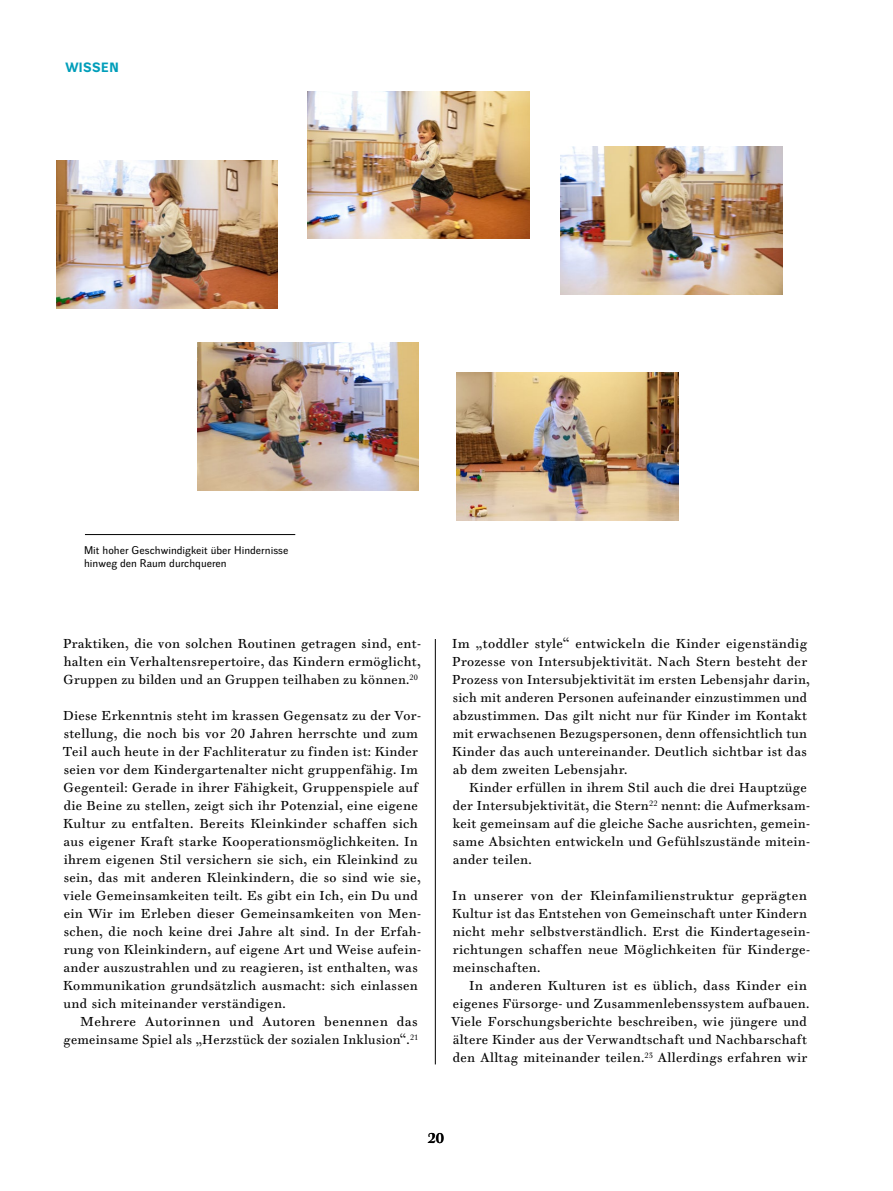
<style>
.page{position:relative;width:893px;height:1191px;background:#fff}
.page>*{position:absolute;margin:0;border:0;box-sizing:border-box;transform-origin:0 0}
.Page{font:700 13.5px "Walbaum 10 Pro";color:#000}
.Fließtext___2sp{font:13.05px/18px "Walbaum 10 Pro";letter-spacing:.025em;color:#000}
.Fließtext___2sp_Einz{font:13.05px/18px "Walbaum 10 Pro";letter-spacing:.025em;color:#000}
.t1{font:700 13.05px "Walbaum Grotesk Text";letter-spacing:.05em;color:#009eba}
.Marginal__sw{font:10.8px/13.5px "Walbaum Grotesk Text";color:#000}
.s1{font-size:12.45px}
.s2{font-size:12.6px}
</style>
<div class="page">
<hr style="left:435px;top:639px;width:1px;height:425px;background:#000">
<img style="left:308px;top:91px;width:222px;height:148px">
<img style="left:197px;top:343px;width:222px;height:147px">
<img style="left:456px;top:372px;width:222px;height:148px">
<img style="left:561px;top:147px;width:222px;height:148px">
<img style="left:56px;top:161px;width:222px;height:148px">
<hr style="left:85px;top:534px;width:210px;height:1px;background:#000">
<p class="t1" style="left:65px;top:60px;width:55px">WISSEN</p>
<p class="Marginal__sw" style="left:84px;top:544px;width:206px">Mit hoher Geschwindigkeit über Hindernisse hinweg den Raum durchqueren</p>
<p class="Fließtext___2sp" style="left:63px;top:635px;width:359px;text-align:justify"><span class="s1">P</span>raktiken, die von solchen <span class="s1">R</span>outinen getragen sind, ent&shy;halten ein <span class="s1">V</span>erhaltensrepertoire, das <span class="s1">K</span>indern ermöglicht, <span class="s1">G</span>ruppen zu bilden und an <span class="s1">G</span>ruppen teilhaben zu können.<sup>20</sup></p>
<p class="Fließtext___2sp" style="left:63px;top:707px;width:360px"><span class="s1">D</span>iese <span class="s1">E</span>rkenntnis steht im krassen <span class="s1">G</span>egensatz zu der <span class="s1">V</span>or&shy;stellung, die noch bis vor <span class="s2">20</span> <span class="s1">J</span>ahren herrschte und zum <span class="s1">T</span>eil auch heute in der <span class="s1">F</span>achliteratur zu finden ist: <span class="s1">K</span>inder seien vor dem <span class="s1">K</span>indergartenalter nicht gruppenfähig. <span class="s1">I</span>m <span class="s1">G</span>egenteil: <span class="s1">G</span>erade in ihrer <span class="s1">F</span>ähigkeit, <span class="s1">G</span>ruppenspiele auf die <span class="s1">B</span>eine zu stellen, zeigt sich ihr <span class="s1">P</span>otenzial, eine eigene <span class="s1">K</span>ultur zu entfalten. <span class="s1">B</span>ereits <span class="s1">K</span>leinkinder schaffen sich aus eigener <span class="s1">K</span>raft starke <span class="s1">K</span>ooperationsmöglichkeiten. <span class="s1">I</span>n ihrem eigenen <span class="s1">S</span>til versichern sie sich, ein <span class="s1">K</span>leinkind zu sein, das mit anderen <span class="s1">K</span>leinkindern, die so sind wie sie, viele <span class="s1">G</span>emeinsamkeiten teilt. <span class="s1">E</span>s gibt ein <span class="s1">I</span>ch, ein <span class="s1">D</span>u und ein <span class="s1">W</span>ir im <span class="s1">E</span>rleben dieser <span class="s1">G</span>emeinsamkeiten von <span class="s1">M</span>en&shy;schen, die noch keine drei <span class="s1">J</span>ahre alt sind. <span class="s1">I</span>n der <span class="s1">E</span>rfah&shy;rung von <span class="s1">K</span>leinkindern, auf eigene <span class="s1">A</span>rt und <span class="s1">W</span>eise aufein&shy;ander auszustrahlen und zu reagieren, ist enthalten, was <span class="s1">K</span>ommunikation grundsätzlich ausmacht: sich einlassen und sich miteinander verständigen.</p>
<p class="Fließtext___2sp_Einz" style="left:64px;top:1013px;width:356px;text-align:right"><span class="s1">M</span>ehrere <span class="s1">A</span>utorinnen und <span class="s1">A</span>utoren benennen das gemeinsame <span class="s1">S</span>piel als „<span class="s1">H</span>erzstück der sozialen <span class="s1">I</span>nklusion“.<sup>21</sup></p>
<p class="Fließtext___2sp" style="left:452px;top:635px;width:359px"><span class="s1">I</span>m „toddler style“ entwickeln die <span class="s1">K</span>inder eigenständig <span class="s1">P</span>rozesse von <span class="s1">I</span>ntersubjektivität. <span class="s1">N</span>ach <span class="s1">S</span>tern besteht der <span class="s1">P</span>rozess von <span class="s1">I</span>ntersubjektivität im ersten <span class="s1">L</span>ebensjahr darin, sich mit anderen <span class="s1">P</span>ersonen aufeinander einzustimmen und abzustimmen. <span class="s1">D</span>as gilt nicht nur für <span class="s1">K</span>inder im <span class="s1">K</span>ontakt mit erwachsenen <span class="s1">B</span>ezugspersonen, denn offensichtlich tun <span class="s1">K</span>inder das auch untereinander. <span class="s1">D</span>eutlich sichtbar ist das ab dem zweiten <span class="s1">L</span>ebensjahr.</p>
<p class="Fließtext___2sp_Einz" style="left:453px;top:779px;width:359px;text-indent:17px"><span class="s1">K</span>inder erfüllen in ihrem <span class="s1">S</span>til auch die drei <span class="s1">H</span>auptzüge der <span class="s1">I</span>ntersubjektivität, die <span class="s1">S</span>tern<sup>22</sup> nennt: die <span class="s1">A</span>ufmerksam&shy;keit gemeinsam auf die gleiche <span class="s1">S</span>ache ausrichten, gemein&shy;same <span class="s1">A</span>bsichten entwickeln und <span class="s1">G</span>efühlszustände mitein&shy;ander teilen.</p>
<p class="Fließtext___2sp" style="left:452px;top:887px;width:359px"><span class="s1">I</span>n unserer von der <span class="s1">K</span>leinfamilienstruktur geprägten <span class="s1">K</span>ultur ist das <span class="s1">E</span>ntstehen von <span class="s1">G</span>emeinschaft unter <span class="s1">K</span>indern nicht mehr selbstverständlich. <span class="s1">E</span>rst die <span class="s1">K</span>indertagesein&shy;richtungen schaffen neue <span class="s1">M</span>öglichkeiten für <span class="s1">K</span>inderge&shy;meinschaften.</p>
<p class="Fließtext___2sp_Einz" style="left:451px;top:977px;width:360px;text-indent:18px"><span class="s1">I</span>n anderen <span class="s1">K</span>ulturen ist es üblich, dass <span class="s1">K</span>inder ein eigenes <span class="s1">F</span>ürsorge- und <span class="s1">Z</span>usammenlebenssystem aufbauen.<br><span class="s1">V</span>iele <span class="s1">F</span>orschungsberichte beschreiben, wie jüngere und ältere <span class="s1">K</span>inder aus der <span class="s1">V</span>erwandtschaft und <span class="s1">N</span>achbarschaft den <span class="s1">A</span>lltag miteinander teilen.<sup>23</sup> <span class="s1">A</span>llerdings erfahren wir</p>
<p class="Page" style="left:427px;top:1129px;width:18px">20</p>
</div>
